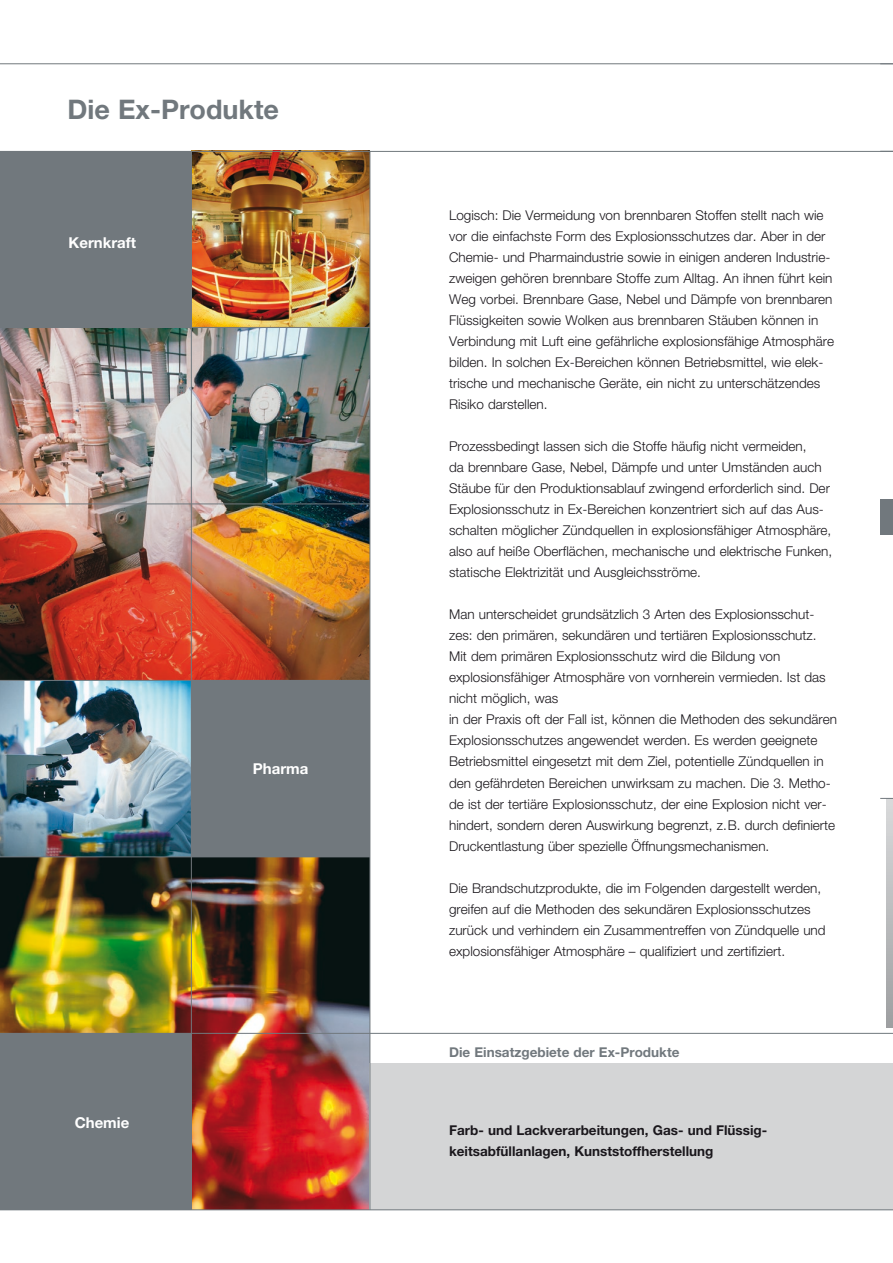
<style>
.page{position:relative;width:893px;height:1263px;background:#fff}
.page>*{position:absolute;margin:0;border:0;box-sizing:border-box;transform-origin:0 0}
.t1{font:700 27px "Helvetica Neue";color:#71787d}
.t2{font:700 15px "Helvetica Neue";color:#fff}
.t3{font:300 13.5px/21px "Helvetica Neue";color:#1a171c}
.t4{font:700 13.5px/21px "Helvetica Neue";color:#1a171c}
.t5{font:700 13.5px "Helvetica Neue";color:#71787d}
</style>
<div class="page">
<img style="left:0;top:328px;width:370px;height:352px">
<img style="left:0;top:857px;width:370px;height:352px">
<img style="left:0;top:681px;width:191px;height:175px">
<img style="left:192px;top:152px;width:178px;height:175px">
<div style="left:370px;top:1063px;width:523px;height:147px;background:#d4d5d6"></div>
<div style="left:0;top:151px;width:191px;height:176px;background:#71787d"></div>
<hr style="left:0;top:63px;width:893px;height:1px;background:#71787d">
<div style="left:191px;top:680px;width:179px;height:177px;background:#71787d"></div>
<div style="left:0;top:1033px;width:191px;height:177px;background:#71787d"></div>
<hr style="left:0;top:151px;width:893px;height:1px;background:#71787d">
<hr style="left:191px;top:151px;width:1px;height:1059px;background:#71787d">
<hr style="left:0;top:327px;width:370px;height:1px;background:#71787d">
<hr style="left:0;top:503px;width:370px;height:1px;background:#71787d">
<hr style="left:0;top:680px;width:370px;height:1px;background:#71787d">
<hr style="left:0;top:856px;width:370px;height:1px;background:#71787d">
<hr style="left:0;top:1033px;width:893px;height:1px;background:#71787d">
<hr style="left:370px;top:151px;width:1px;height:1059px;background:#71787d">
<hr style="left:0;top:1209px;width:893px;height:1px;background:#71787d">
<div style="left:880px;top:500px;width:13px;height:35px;background:#71787d"></div>
<svg style="left:880px;top:63px;width:13px;height:1px"></svg>
<svg style="left:880px;top:798px;width:13px;height:230px"></svg>
<h1 class="t1" style="left:67px;top:92px;width:213px">Die Ex-Produkte</h1>
<p class="t2" style="left:69px;top:234px;width:69px">Kernkraft</p>
<p class="t2" style="left:253px;top:759px;width:57px">Pharma</p>
<p class="t2" style="left:75px;top:1113px;width:56px">Chemie</p>
<p class="t3" style="left:449px;top:205px;width:386px">Logisch: Die Vermeidung von brennbaren Stoffen stellt nach wie vor die einfachste Form des Explosionsschutzes dar. Aber in der Chemie- und Pharmaindustrie sowie in einigen anderen Industrie&shy;zweigen gehören brennbare Stoffe zum Alltag. An ihnen führt kein Weg vorbei. Brennbare Gase, Nebel und Dämpfe von brennbaren Flüssigkeiten sowie Wolken aus brennbaren Stäuben können in Verbindung mit Luft eine gefährliche explosionsfähige Atmosphäre bilden. In solchen Ex-Bereichen können Betriebsmittel, wie elek&shy;trische und mechanische Geräte, ein nicht zu unterschätzendes Risiko darstellen.</p>
<p class="t3" style="left:449px;top:436px;width:384px">Prozessbedingt lassen sich die Stoffe häufig nicht vermeiden,<br>da brennbare Gase, Nebel, Dämpfe und unter Umständen auch Stäube für den Produktionsablauf zwingend erforderlich sind. Der Explosionsschutz in Ex-Bereichen konzentriert sich auf das Aus&shy;schalten möglicher Zündquellen in explosionsfähiger Atmosphäre, also auf heiße Oberflächen, mechanische und elektrische Funken, statische Elektrizität und Ausgleichsströme.</p>
<p class="t3" style="left:449px;top:604px;width:389px">Man unterscheidet grundsätzlich 3 Arten des Explosionsschut&shy;zes: den primären, sekundären und tertiären Explosionsschutz.<br>Mit dem primären Explosionsschutz wird die Bildung von explosionsfähiger Atmosphäre von vornherein vermieden. Ist das nicht möglich, was<br>in der Praxis oft der Fall ist, können die Methoden des sekundären Explosionsschutzes angewendet werden. Es werden geeignete Betriebsmittel eingesetzt mit dem Ziel, potentielle Zündquellen in den gefährdeten Bereichen unwirksam zu machen. Die 3. Metho&shy;de ist der tertiäre Explosionsschutz, der eine Explosion nicht ver&shy;hindert, sondern deren Auswirkung begrenzt, z.B. durch definierte Druckentlastung über spezielle Öffnungsmechanismen.</p>
<p class="t3" style="left:449px;top:877px;width:378px">Die Brandschutzprodukte, die im Folgenden dargestellt werden, greifen auf die Methoden des sekundären Explosionsschutzes zurück und verhindern ein Zusammentreffen von Zündquelle und explosionsfähiger Atmosphäre – qualifiziert und zertifiziert.</p>
<p class="t5" style="left:449px;top:1044px;width:232px">Die Einsatzgebiete der Ex-Produkte</p>
<p class="t4" style="left:449px;top:1120px;width:320px">Farb- und Lackverarbeitungen, Gas- und Flüssig&shy;keitsabfüllanlagen, Kunststoffherstellung</p>
</div>
